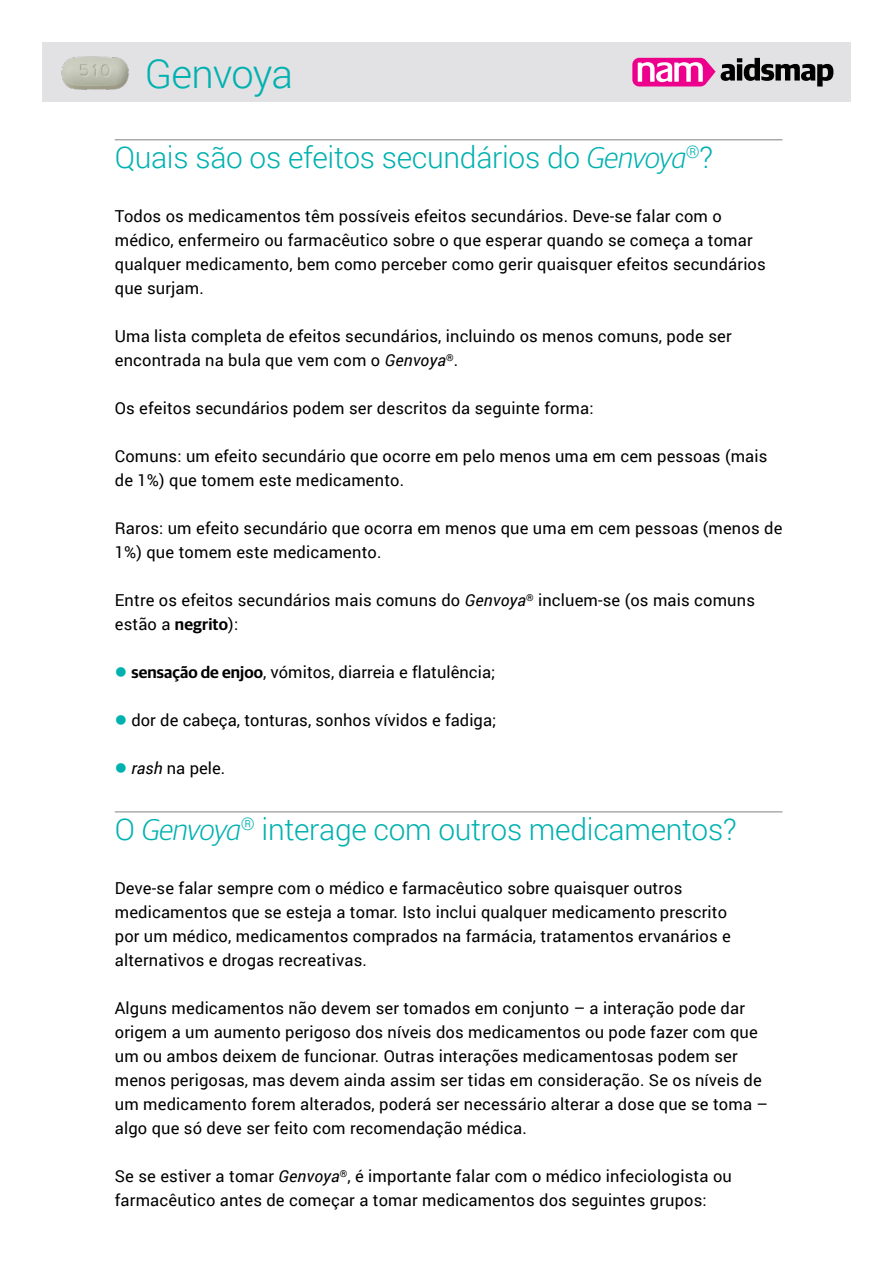
<style>
.page{position:relative;width:893px;height:1263px;background:#fff}
.page>*{position:absolute;margin:0;border:0;box-sizing:border-box;transform-origin:0 0}
.t1{font:300 40.2px "Roboto";letter-spacing:-.025em;color:#00b1b0}
.t2{font:300 30px "Roboto";letter-spacing:-.01em;color:#00b1b0}
.t3{font:16.5px/24px "Roboto";letter-spacing:.01em;color:#000}
.s1{font-family:"Guardian Sans";font-style:italic}
.s2{font-style:italic}
.s3{font-family:"Guardian Sans";font-weight:600}
</style>
<div class="page">
<hr style="left:115px;top:140px;width:667px;height:1px;background:#808285">
<hr style="left:115px;top:812px;width:667px;height:1px;background:#808285">
<div style="left:42px;top:42px;width:809px;height:60px;background:#e2e1e4"></div>
<svg style="left:632px;top:58px;width:201px;height:29px"></svg>
<img style="left:61px;top:56px;width:68px;height:34px">
<h1 class="t1" style="left:145px;top:46px;width:150px">Genvoya</h1>
<h2 class="t2" style="left:115px;top:137px;width:600px">Quais são os efeitos secundários do <span class="s1">Genvoya</span><sup>®</sup>?</h2>
<p class="t3" style="left:115px;top:204px;width:652px">Todos os medicamentos têm possíveis efeitos secundários. Deve-se falar com o médico, enfermeiro ou farmacêutico sobre o que esperar quando se começa a tomar qualquer medicamento, bem como perceber como gerir quaisquer efeitos secundários que surjam.</p>
<p class="t3" style="left:115px;top:324px;width:618px">Uma lista completa de efeitos secundários, incluindo os menos comuns, pode ser encontrada na bula que vem com o <span class="s2">Genvoya</span><sup>®</sup>.</p>
<p class="t3" style="left:115px;top:396px;width:480px">Os efeitos secundários podem ser descritos da seguinte forma:</p>
<p class="t3" style="left:115px;top:444px;width:654px">Comuns: um efeito secundário que ocorre em pelo menos uma em cem pessoas (mais de 1%) que tomem este medicamento.</p>
<p class="t3" style="left:115px;top:516px;width:669px">Raros: um efeito secundário que ocorra em menos que uma em cem pessoas (menos de<br>1%) que tomem este medicamento.</p>
<p class="t3" style="left:115px;top:588px;width:642px">Entre os efeitos secundários mais comuns do <span class="s2">Genvoya</span><sup>®</sup> incluem-se (os mais comuns estão a <span class="s3">negrito</span>):</p>
<p class="t3" style="left:131px;top:660px;width:366px"><span class="s3">sensação de enjoo</span>, vómitos, diarreia e flatulência;</p>
<p class="t3" style="left:131px;top:708px;width:367px">dor de cabeça, tonturas, sonhos vívidos e fadiga;</p>
<p class="t3" style="left:131px;top:756px;width:96px"><span class="s2">rash</span> na pele.</p>
<h2 class="t2" style="left:115px;top:809px;width:623px">O <span class="s1">Genvoya</span><sup>®</sup> interage com outros medicamentos?</h2>
<p class="t3" style="left:115px;top:876px;width:618px">Deve-se falar sempre com o médico e farmacêutico sobre quaisquer outros medicamentos que se esteja a tomar. Isto inclui qualquer medicamento prescrito por um médico, medicamentos comprados na farmácia, tratamentos ervanários e alternativos e drogas recreativas.</p>
<p class="t3" style="left:115px;top:996px;width:655px">Alguns medicamentos não devem ser tomados em conjunto – a interação pode dar origem a um aumento perigoso dos níveis dos medicamentos ou pode fazer com que um ou ambos deixem de funcionar. Outras interações medicamentosas podem ser menos perigosas, mas devem ainda assim ser tidas em consideração. Se os níveis de um medicamento forem alterados, poderá ser necessário alterar a dose que se toma – algo que só deve ser feito com recomendação médica.</p>
<p class="t3" style="left:115px;top:1164px;width:619px">Se se estiver a tomar <span class="s2">Genvoya</span><sup>®</sup>, é importante falar com o médico infeciologista ou farmacêutico antes de começar a tomar medicamentos dos seguintes grupos:</p>
</div>
